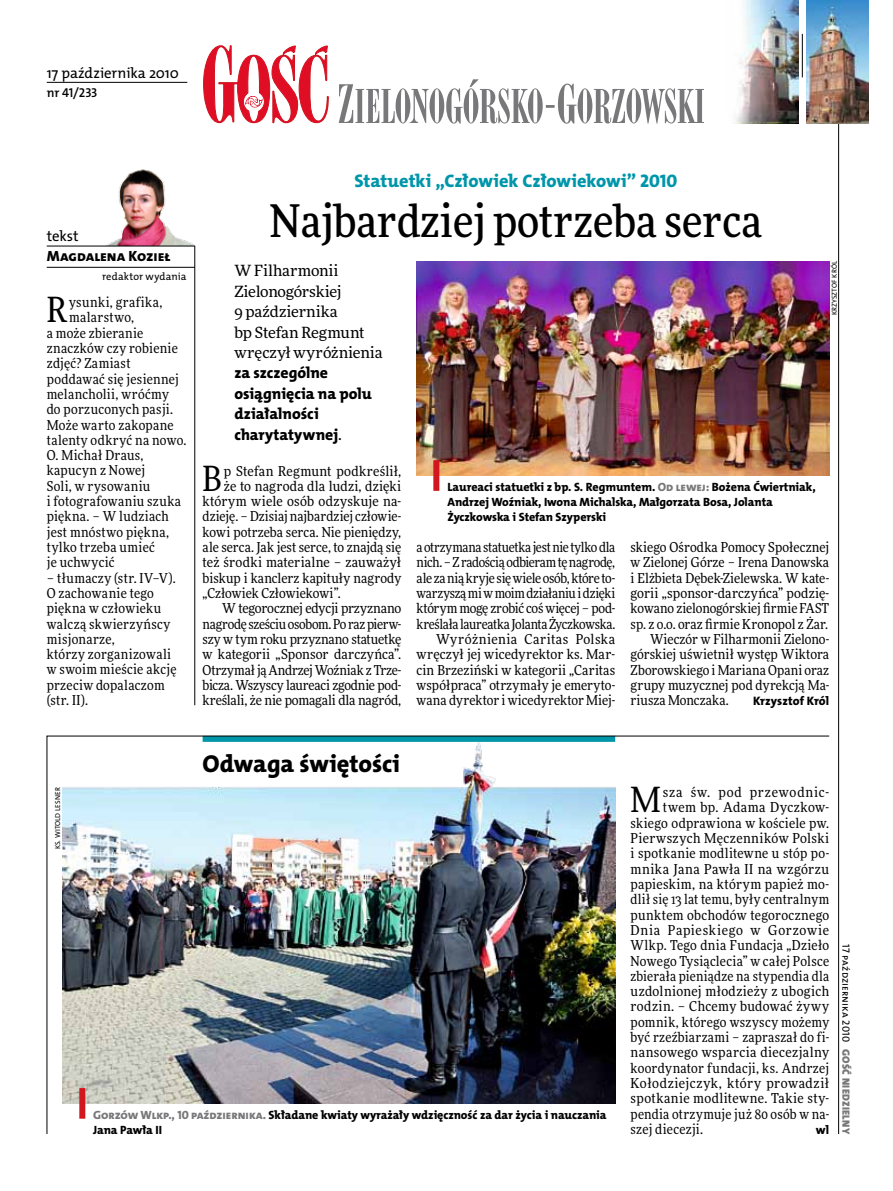
<style>
.page{position:relative;width:893px;height:1191px;background:#fff}
.page>*{position:absolute;margin:0;border:0;box-sizing:border-box;transform-origin:0 0}
.t1{font:500 45px "Freeday Narrow";color:#000}
.t2{font:34.8px "Freeday Narrow News";color:#000}
.t3{font:24.45px "The Mix HP8 Ex Bld";letter-spacing:-.005em;color:#000}
.t4{font:18.3px "The Mix HP8 Ex Bld";letter-spacing:-.01em;color:#0096aa}
.t5{font:15.75px/20.4px "The Mix HP8 Ex Bld";letter-spacing:-.005em;color:#000}
.t6{font:15.45px/20.4px "Freeday News";letter-spacing:-.01em;color:#000}
.t7{font:14.85px "The Mix HP5 Plain";letter-spacing:-.01em;color:#000}
.t8{font:14.85px "The Mix HP8 Ex Bld";letter-spacing:.01em;color:#000}
.t9{font:13.65px/15.3px "Freeday Narrow News";letter-spacing:.015em;color:#000}
.t10{font:13.65px/15.3px "Freeday Narrow News";letter-spacing:-.01em;color:#000;text-align:right}
.t11{font:13.65px "Freeday Narrow News";letter-spacing:.035em;color:#000}
.t12{font:13.65px "Freeday Narrow News";letter-spacing:-.02em;color:#000}
.t13{font:13.65px "Freeday Narrow News";letter-spacing:-.015em;color:#000}
.t14{font:13.65px "Freeday Narrow News";letter-spacing:-.005em;color:#000}
.t15{font:13.65px "Freeday Narrow News";letter-spacing:.04em;color:#000}
.t16{font:13.65px "Freeday Narrow News";letter-spacing:.045em;color:#000}
.t17{font:13.65px "Freeday Narrow News";letter-spacing:.06em;color:#000}
.t18{font:12.9px "The Mix HP6 Se Bld";letter-spacing:-.015em;color:#000}
.t19{font:12.3px "The Mix HP8 Ex Bld";color:#000}
.t20{font:12px/15.3px "The Mix HP8 Ex Bld";letter-spacing:-.005em;color:#000}
.t21{font:10.5px "The Mix HP5 Plain";letter-spacing:.01em;color:#000}
.t22{font:10.5px "The Mix HP9 Blk";letter-spacing:.025em;color:#787779}
.t23{font:7.2px "The Mix HP5 Plain";letter-spacing:.015em;color:#000}
.s1{font-family:"Freeday News";font-size:15.45px}
.s2{color:#787779}
</style>
<div class="page">
<hr style="left:838px;top:68px;width:1px;height:1066px;background:#000">
<hr style="left:802px;top:34px;width:1px;height:43px;background:#000">
<svg style="left:47px;top:735px;width:783px;height:399px"></svg>
<hr style="left:195px;top:246px;width:1px;height:459px;background:#000">
<img style="left:733px;top:0;width:65px;height:123px">
<img style="left:806px;top:0;width:63px;height:123px">
<img style="left:99px;top:169px;width:96px;height:77px">
<hr style="left:47px;top:246px;width:148px;height:1px;background:#000">
<hr style="left:47px;top:267px;width:148px;height:1px;background:#000">
<svg style="left:203px;top:45px;width:126px;height:78px"></svg>
<svg style="left:339px;top:79px;width:365px;height:45px"></svg>
<hr style="left:47px;top:82px;width:140px;height:1px;background:#000">
<img style="left:62px;top:736px;width:553px;height:367px">
<div style="left:79px;top:1088px;width:6px;height:30px;background:#d3151f"></div>
<img style="left:416px;top:261px;width:413px;height:215px">
<div style="left:433px;top:460px;width:6px;height:31px;background:#d3151f"></div>
<p class="t7" style="left:47px;top:63px;width:134px">17 października 2010</p>
<p class="t18" style="left:47px;top:85px;width:52px">nr 41/233</p>
<p class="t7" style="left:47px;top:227px;width:33px">tekst</p>
<p class="t8" style="left:47px;top:247px;width:125px">Magdalena Kozieł</p>
<p class="t21" style="left:102px;top:270px;width:86px">redaktor wydania</p>
<h2 class="t2" style="left:47px;top:289px;width:22px">R</h2>
<p class="t11" style="left:69px;top:294px;width:95px">ysunki, grafika,</p>
<p class="t9" style="left:69px;top:310px;width:67px">malarstwo,</p>
<p class="t9" style="left:47px;top:325px;width:98px">a może zbieranie</p>
<p class="t9" style="left:47px;top:340px;width:133px">znaczków czy robienie</p>
<p class="t9" style="left:47px;top:356px;width:85px">zdjęć? Zamiast</p>
<p class="t9" style="left:47px;top:371px;width:133px">poddawać się jesiennej</p>
<p class="t9" style="left:47px;top:386px;width:124px">melancholii, wróćmy</p>
<p class="t9" style="left:47px;top:401px;width:128px">do porzuconych pasji.</p>
<p class="t9" style="left:47px;top:417px;width:128px">Może warto zakopane</p>
<p class="t9" style="left:47px;top:432px;width:141px">talenty odkryć na nowo.</p>
<p class="t9" style="left:47px;top:447px;width:98px">O. Michał Draus,</p>
<p class="t9" style="left:47px;top:463px;width:100px">kapucyn z Nowej</p>
<p class="t9" style="left:47px;top:478px;width:105px">Soli, w rysowaniu</p>
<p class="t9" style="left:47px;top:493px;width:136px">i fotografowaniu szuka</p>
<p class="t9" style="left:47px;top:509px;width:124px">piękna. – W ludziach</p>
<p class="t9" style="left:47px;top:524px;width:124px">jest mnóstwo piękna,</p>
<p class="t9" style="left:47px;top:539px;width:110px">tylko trzeba umieć</p>
<p class="t9" style="left:47px;top:554px;width:69px">je uchwycić</p>
<p class="t9" style="left:47px;top:570px;width:131px">– tłumaczy (str. IV–V).<br>O zachowanie tego piękna w człowieku walczą skwierzyńscy misjonarze,<br>którzy zorganizowali w swoim mieście akcję przeciw dopalaczom (str. II).</p>
<h3 class="t4" style="left:355px;top:169px;width:324px">Statuetki „Człowiek Człowiekowi” 2010</h3>
<h1 class="t1" style="left:270px;top:193px;width:494px">Najbardziej potrzeba serca</h1>
<p class="t6" style="left:234px;top:260px;width:150px">W Filharmonii<br>Zielonogórskiej<br>9 października<br>bp Stefan Regmunt wręczył wyróżnienia</p>
<p class="t5" style="left:234px;top:363px;width:139px">za szczególne osiągnięcia na polu działalności charytatywnej<span class="s1">.</span></p>
<p class="t23" style="left:830px;top:315px;width:56px;rotate:-90deg">Krzysztof Król</p>
<h2 class="t2" style="left:203px;top:457px;width:21px">B</h2>
<p class="t9" style="left:224px;top:463px;width:179px">p Stefan Regmunt podkreślił,</p>
<p class="t9" style="left:224px;top:478px;width:179px">że to nagroda dla ludzi, dzięki</p>
<p class="t9" style="left:203px;top:493px;width:200px">którym wiele osób odzyskuje na-</p>
<p class="t9" style="left:203px;top:509px;width:200px">dzieję. – Dzisiaj najbardziej człowie-</p>
<p class="t9" style="left:203px;top:524px;width:200px">kowi potrzeba serca. Nie pieniędzy,</p>
<p class="t9" style="left:203px;top:539px;width:200px">ale serca. Jak jest serce, to znajdą się</p>
<p class="t9" style="left:203px;top:555px;width:200px">też środki materialne – zauważył</p>
<p class="t9" style="left:203px;top:570px;width:200px">biskup i kanclerz kapituły nagrody</p>
<p class="t9" style="left:203px;top:585px;width:140px">„Człowiek Człowiekowi”.</p>
<p class="t10" style="left:222px;top:600px;width:181px">W tegorocznej edycji przyznano</p>
<p class="t12" style="left:203px;top:615px;width:200px">nagrodę sześciu osobom. Po raz pierw-</p>
<p class="t10" style="left:203px;top:631px;width:200px">szy w tym roku przyznano statuetkę</p>
<p class="t9" style="left:203px;top:646px;width:200px">w kategorii „Sponsor darczyńca”.</p>
<p class="t12" style="left:203px;top:661px;width:200px">Otrzymał ją Andrzej Woźniak z Trze-</p>
<p class="t13" style="left:203px;top:676px;width:200px">bicza. Wszyscy laureaci zgodnie pod-</p>
<p class="t10" style="left:203px;top:692px;width:200px">kreślali, że nie pomagali dla nagród,</p>
<p class="t20" style="left:448px;top:479px;width:370px">Laureaci statuetki z bp. S. Regmuntem. <span class="s2">Od lewej:</span> Bożena Ćwiertniak,<br>Andrzej Woźniak, Iwona Michalska, Małgorzata Bosa, Jolanta<br>Życzkowska i Stefan Szyperski</p>
<p class="t10" style="left:417px;top:539px;width:200px">a otrzymana statuetka jest nie tylko dla nich. – Z radością odbieram tę nagrodę, ale za nią kryje się wiele osób, które to&shy;warzyszą mi w moim działaniu i dzięki którym mogę zrobić coś więcej – pod&shy;kreślała laureatka Jolanta Życzkowska.<br>Wyróżnienia Caritas Polska wręczył jej wicedyrektor ks. Mar&shy;cin Brzeziński w kategorii „Caritas współpraca” otrzymały je emeryto&shy;wana dyrektor i wicedyrektor Miej-</p>
<p class="t9" style="left:630px;top:539px;width:200px">skiego Ośrodka Pomocy Społecznej</p>
<p class="t9" style="left:630px;top:555px;width:200px">w Zielonej Górze – Irena Danowska</p>
<p class="t9" style="left:630px;top:570px;width:200px">i Elżbieta Dębek-Zielewska. W kate-</p>
<p class="t9" style="left:630px;top:585px;width:200px">gorii „sponsor-darczyńca” podzię-</p>
<p class="t14" style="left:630px;top:600px;width:200px">kowano zielonogórskiej firmie FAST</p>
<p class="t9" style="left:630px;top:616px;width:199px">sp. z o.o. oraz firmie Kronopol z Żar.</p>
<p class="t9" style="left:650px;top:631px;width:181px">Wieczór w Filharmonii Zielono-</p>
<p class="t9" style="left:630px;top:646px;width:200px">górskiej uświetnił występ Wiktora</p>
<p class="t9" style="left:630px;top:662px;width:200px">Zborowskiego i Mariana Opani oraz</p>
<p class="t9" style="left:630px;top:677px;width:200px">grupy muzycznej pod dyrekcją Ma-</p>
<p class="t9" style="left:630px;top:692px;width:100px">riusza Monczaka.</p>
<p class="t19" style="left:753px;top:693px;width:78px">Krzysztof Król</p>
<h3 class="t3" style="left:203px;top:747px;width:199px">Odwaga świętości</h3>
<p class="t23" style="left:53px;top:849px;width:64px;rotate:-90deg">ks. Witold Lesner</p>
<p class="t20" style="left:93px;top:1107px;width:515px"><span class="s2">Gorzów Wlkp., 10 października.</span> Składane kwiaty wyrażały wdzięczność za dar życia i nauczania<br>Jana Pawła II</p>
<h2 class="t2" style="left:630px;top:778px;width:32px">M</h2>
<p class="t17" style="left:663px;top:784px;width:168px">sza św. pod przewodnic-</p>
<p class="t9" style="left:663px;top:799px;width:168px">twem bp. Adama Dyczkow-</p>
<p class="t9" style="left:630px;top:815px;width:200px">skiego odprawiona w kościele pw.</p>
<p class="t9" style="left:630px;top:830px;width:200px">Pierwszych Męczenników Polski</p>
<p class="t9" style="left:630px;top:845px;width:200px">i spotkanie modlitewne u stóp po-</p>
<p class="t15" style="left:630px;top:860px;width:200px">mnika Jana Pawła II na wzgórzu</p>
<p class="t9" style="left:630px;top:876px;width:200px">papieskim, na którym papież mo-</p>
<p class="t9" style="left:630px;top:891px;width:200px">dlił się 13 lat temu, były centralnym</p>
<p class="t9" style="left:630px;top:907px;width:200px">punktem obchodów tegorocznego</p>
<p class="t16" style="left:630px;top:921px;width:200px">Dnia Papieskiego w Gorzowie</p>
<p class="t9" style="left:630px;top:937px;width:200px">Wlkp. Tego dnia Fundacja „Dzieło</p>
<p class="t9" style="left:630px;top:953px;width:200px">Nowego Tysiąclecia” w całej Polsce</p>
<p class="t9" style="left:630px;top:968px;width:200px">zbierała pieniądze na stypendia dla</p>
<p class="t9" style="left:630px;top:983px;width:200px">uzdolnionej młodzieży z ubogich</p>
<p class="t9" style="left:630px;top:998px;width:200px">rodzin. – Chcemy budować żywy</p>
<p class="t9" style="left:630px;top:1014px;width:200px">pomnik, którego wszyscy możemy</p>
<p class="t9" style="left:630px;top:1029px;width:200px">być rzeźbiarzami – zapraszał do fi-</p>
<p class="t9" style="left:630px;top:1044px;width:200px">nansowego wsparcia diecezjalny</p>
<p class="t9" style="left:630px;top:1060px;width:200px">koordynator fundacji, ks. Andrzej</p>
<p class="t11" style="left:630px;top:1074px;width:200px">Kołodziejczyk, który prowadził</p>
<p class="t11" style="left:630px;top:1090px;width:200px">spotkanie modlitewne. Takie sty-</p>
<p class="t9" style="left:630px;top:1106px;width:200px">pendia otrzymuje już 80 osób w na-</p>
<p class="t9" style="left:630px;top:1121px;width:74px">szej diecezji.</p>
<p class="t19" style="left:816px;top:1122px;width:15px">wl</p>
<p class="t21" style="left:853px;top:944px;width:99px;rotate:90deg">17 października 2010</p>
<p class="t22" style="left:853px;top:1049px;width:86px;rotate:90deg">Gość Niedzielny</p>
</div>
